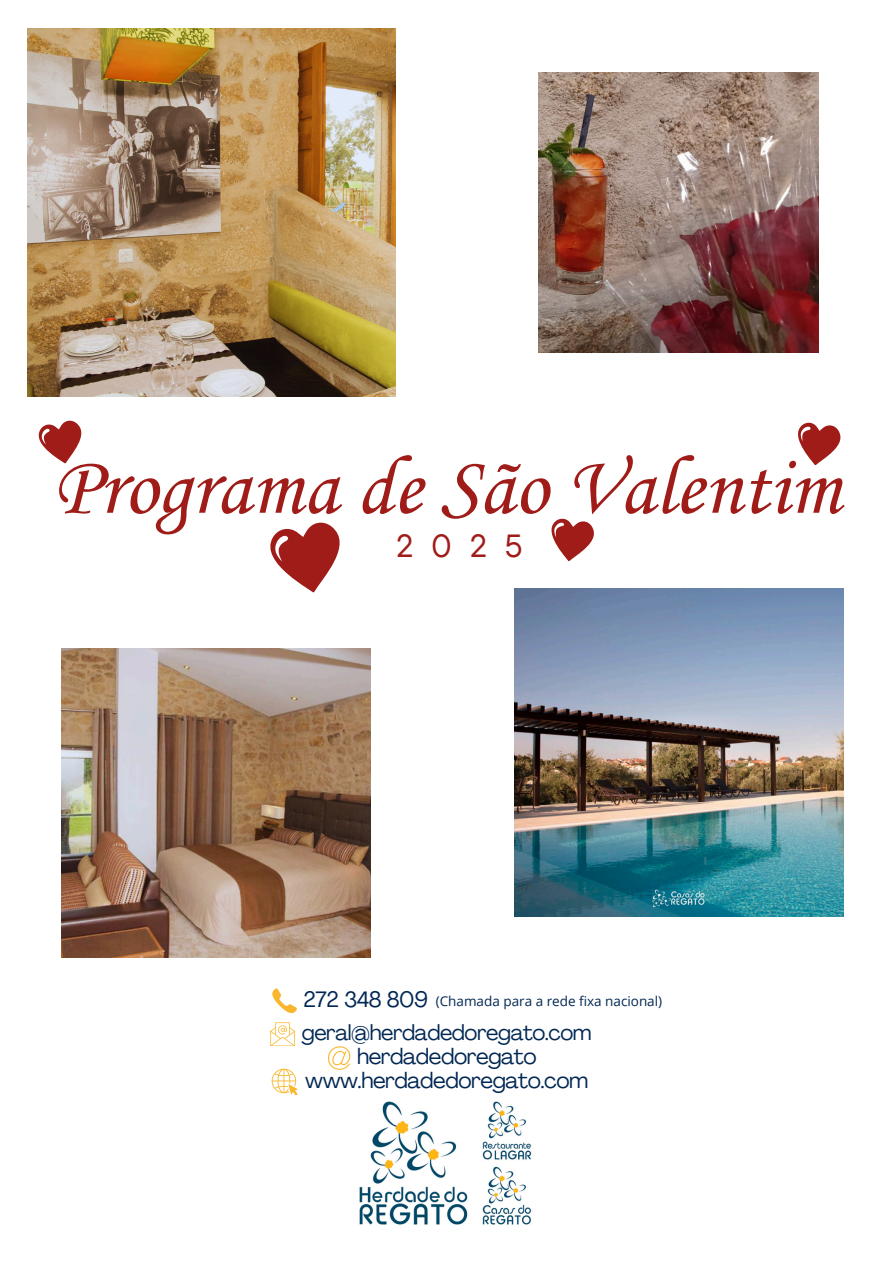
<style>
.page{position:relative;width:894px;height:1264px;background:#fff}
.page>*{position:absolute;margin:0;border:0;box-sizing:border-box;transform-origin:0 0}
.t1{font:83.7px "Corsiva";color:#9f1c18}
.t2{font:31.95px "TT Hoves";color:#9f1c18}
.t3{font:22.05px "Agrandir";letter-spacing:-.02em;color:#012753}
.t4{font:21.6px "Agrandir";letter-spacing:-.02em;color:#012753}
.t5{font:13.5px "Open Sans";color:#012753}
</style>
<div class="page">
<svg style="left:38px;top:420px;width:44px;height:44px"></svg>
<svg style="left:798px;top:422px;width:43px;height:44px"></svg>
<svg style="left:551px;top:518px;width:43px;height:43px"></svg>
<svg style="left:270px;top:522px;width:70px;height:71px"></svg>
<img style="left:359px;top:1101px;width:173px;height:124px">
<img style="left:27px;top:29px;width:368px;height:368px">
<img style="left:514px;top:588px;width:328px;height:328px">
<img style="left:538px;top:73px;width:280px;height:280px">
<img style="left:61px;top:648px;width:309px;height:309px">
<svg style="left:272px;top:988px;width:25px;height:26px"></svg>
<svg style="left:270px;top:1022px;width:25px;height:23px"></svg>
<svg style="left:328px;top:1046px;width:22px;height:23px"></svg>
<svg style="left:271px;top:1068px;width:26px;height:27px"></svg>
<p class="t1" style="left:53px;top:446px;width:788px">Programa de São Valentim</p>
<p class="t2" style="left:396px;top:524px;width:128px">2025</p>
<p class="t3" style="left:303px;top:990px;width:126px">272 348 809</p>
<p class="t5" style="left:435px;top:991px;width:228px">(Chamada para a rede fixa nacional)</p>
<p class="t4" style="left:302px;top:1024px;width:291px">geral@herdadedoregato.com</p>
<h2 class="t3" style="left:357px;top:1047px;width:181px">herdadedoregato</h2>
<p class="t3" style="left:305px;top:1071px;width:284px">www.herdadedoregato.com</p>
</div>
